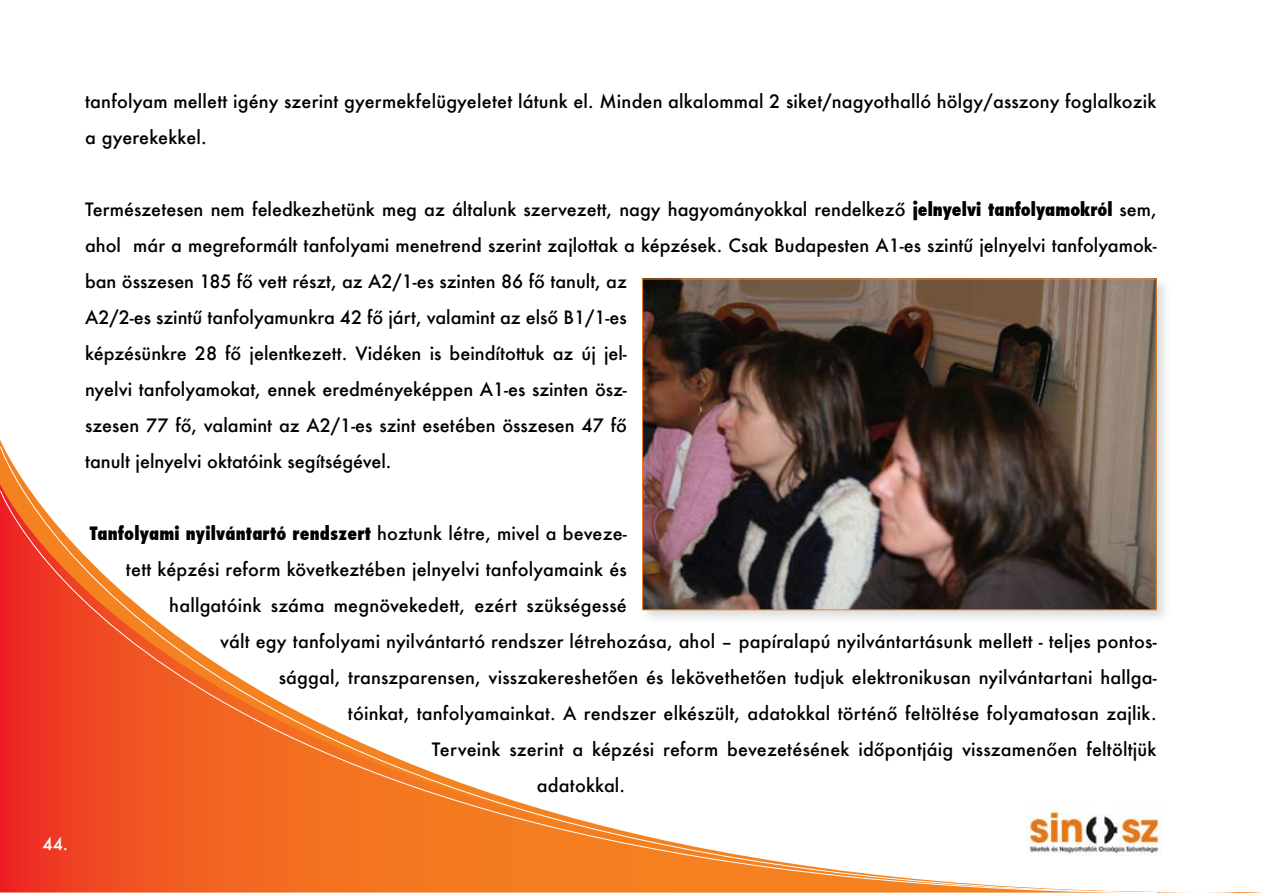
<style>
.page{position:relative;width:1263px;height:893px;background:#fff}
.page>*{position:absolute;margin:0;border:0;box-sizing:border-box;transform-origin:0 0}
.t1{font:500 18px/36px "Futura";letter-spacing:.01em;color:#000}
.t2{font:800 condensed 18px "Futura";letter-spacing:.01em;color:#000}
.t3{font:500 16.5px "Futura";color:#fff}
.s1{font-weight:800;font-stretch:condensed}
.s2{font-weight:500;font-stretch:normal}
</style>
<div class="page">
<svg style="left:0;top:446px;width:1158px;height:447px"></svg>
<img style="left:1025px;top:805px;width:137px;height:50px">
<div style="left:640px;top:276px;width:531px;height:348px;background:#a7a9ac;opacity:.4"></div>
<img style="left:644px;top:281px;width:510px;height:327px">
<p class="t1" style="left:85px;top:83px;width:1073px">tanfolyam mellett igény szerint gyermekfelügyeletet látunk el. Minden alkalommal 2 siket/nagyothalló hölgy/asszony foglalkozik a gyerekekkel.</p>
<p class="t1" style="left:85px;top:191px;width:1073px">Természetesen nem feledkezhetünk meg az általunk szervezett, nagy hagyományokkal rendelkező <span class="s1">jelnyelvi tanfolyamokról</span> sem, ahol már a megreformált tanfolyami menetrend szerint zajlottak a képzések. Csak Budapesten A1-es szintű jelnyelvi tanfolyamok&shy;ban összesen 185 fő vett részt, az A2/1-es szinten 86 fő tanult, az<br>A2/2-es szintű tanfolyamunkra 42 fő járt, valamint az első B1/1-es<br>képzésünkre 28 fő jelentkezett. Vidéken is beindítottuk az új jel-<br>nyelvi tanfolyamokat, ennek eredményeképpen A1-es szinten ös -<br>szesen 77 fő, valamint az A2/1-es szint esetében összesen 47 fő<br>tanult jelnyelvi oktatóink segítségével.</p>
<p class="t3" style="left:43px;top:832px;width:27px">44.</p>
<p class="t2" style="left:90px;top:521px;width:538px">Tanfolyami nyilvántartó rendszert <span class="s2">hoztunk létre, mivel a beveze-</span></p>
<p class="t1" style="left:126px;top:551px;width:502px">tett képzési reform következtében jelnyelvi tanfolyamaink és</p>
<p class="t1" style="left:169px;top:587px;width:459px">hallgatóink száma megnövekedett, ezért szükségessé</p>
<p class="t1" style="left:220px;top:623px;width:938px">vált egy tanfolyami nyilvántartó rendszer létrehozása, ahol – papíralapú nyilvántartásunk mellett - teljes pontos-</p>
<p class="t1" style="left:279px;top:659px;width:879px">sággal, transzparensen, visszakereshetően és lekövethetően tudjuk elektronikusan nyilvántartani hallga-</p>
<p class="t1" style="left:348px;top:695px;width:810px">tóinkat, tanfolyamainkat. A rendszer elkészült, adatokkal történő feltöltése folyamatosan zajlik.</p>
<p class="t1" style="left:432px;top:731px;width:726px">Terveink szerint a képzési reform bevezetésének időpontjáig visszamenően feltöltjük</p>
<p class="t1" style="left:537px;top:767px;width:90px">adatokkal.</p>
</div>
